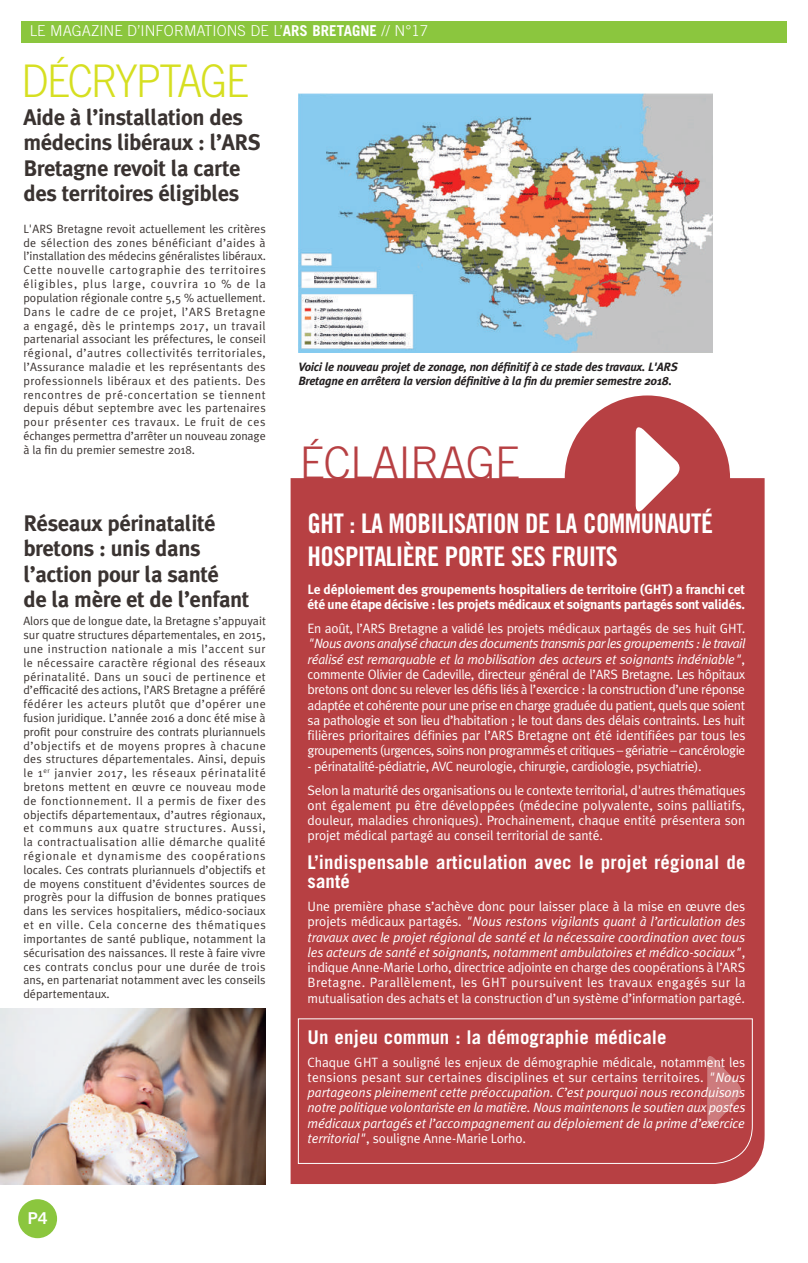
<style>
.page{position:relative;width:808px;height:1263px;background:#fff}
.page>*{position:absolute;margin:0;border:0;box-sizing:border-box;transform-origin:0 0}
.t1{font:300 45px "Trade Gothic LT Std";letter-spacing:-.05em;color:#d6df21;scale:.92 1}
.t2{font:300 45px "Trade Gothic LT Std";letter-spacing:-.02em;color:#b74043}
.t3{font:27px/33px "Trade Gothic LT Std Bd Cn 20";letter-spacing:-.02em;color:#fff}
.t4{font:700 22.5px/25.5px "Meta Plus";letter-spacing:-.02em;color:#3a3331}
.t5{font:700 18.9px/19.5px "Trade Gothic LT Std";letter-spacing:.01em;color:#fff}
.t6{font:16.35px "Trade Gothic LT Std Bd 2";color:#fff}
.t7{font:300 15px "Trade Gothic LT Std";color:#fff}
.t8{font:13.5px/15.3px "Meta Plus Normal";letter-spacing:-.025em;color:#fff;text-align:justify}
.t9{font:italic 13.5px/15.3px "Meta Plus Normal";letter-spacing:-.01em;color:#fff;text-align:justify}
.t10{font:700 13.5px/15.3px "Meta Plus";letter-spacing:-.025em;color:#fff}
.t11{font:12px/13.8px "Meta Plus Normal";color:#3a3331;text-align:justify}
.t12{font:italic 700 12px/13.5px "Meta Plus";letter-spacing:-.02em;color:#231f20}
.s1{font-weight:700}
.s2{font-style:italic}
.s3{font-style:normal}
</style>
<div class="page">
<div style="left:18px;top:1199px;width:39px;height:39px;background:#8bc63e;border-radius:50%"></div>
<div style="left:291px;top:478px;width:474px;height:706px;background:#b74043"></div>
<div style="left:565px;top:395px;width:165px;height:166px;background:#b74043;border-radius:50%"></div>
<svg style="left:636px;top:427px;width:44px;height:85px"></svg>
<div style="left:21px;top:21px;width:766px;height:22px;background:#8bc63e"></div>
<img style="left:298px;top:94px;width:414px;height:259px">
<div style="left:298px;top:1018px;width:455px;height:146px;background:#b74043"></div>
<img style="left:0;top:1009px;width:266px;height:175px">
<p class="t7" style="left:30px;top:22px;width:400px">LE MAGAZINE D’INFORMATIONS DE L’<span class="s1">ARS BRETAGNE</span> // N°17</p>
<h1 class="t1" style="left:21px;top:54px;width:249px">DÉCRYPTAGE</h1>
<h3 class="t4" style="left:23px;top:104px;width:239px">Aide à l’installation des médecins libéraux : l’ARS<br>Bretagne revoit la carte des territoires éligibles</h3>
<p class="t11" style="left:23px;top:222px;width:244px">L'ARS Bretagne revoit actuellement les critères de sélection des zones bénéficiant d’aides à l’installation des médecins généralistes libéraux.<br>Cette nouvelle cartographie des territoires éligibles, plus large, couvrira 10 % de la population régionale contre 5,5 % actuellement.<br>Dans le cadre de ce projet, l’ARS Bretagne a engagé, dès le printemps 2017, un travail partenarial associant les préfectures, le conseil régional, d’autres collectivités territoriales, l’Assurance maladie et les représentants des professionnels libéraux et des patients. Des rencontres de pré-concertation se tiennent depuis début septembre avec les partenaires pour présenter ces travaux. Le fruit de ces échanges permettra d’arrêter un nouveau zonage à la fin du premier semestre 2018.</p>
<h3 class="t4" style="left:23px;top:510px;width:228px">Réseaux périnatalité bretons : unis dans l’action pour la santé<br>de la mère et de l’enfant</h3>
<p class="t11" style="left:23px;top:614px;width:244px">Alors que de longue date, la Bretagne s’appuyait sur quatre structures départementales, en 2015, une instruction nationale a mis l’accent sur le nécessaire caractère régional des réseaux périnatalité. Dans un souci de pertinence et d’efficacité des actions, l’ARS Bretagne a préféré fédérer les acteurs plutôt que d’opérer une fusion juridique. L’année 2016 a donc été mise à profit pour construire des contrats pluriannuels d’objectifs et de moyens propres à chacune des structures départementales. Ainsi, depuis le 1<sup>er</sup> janvier 2017, les réseaux périnatalité bretons mettent en œuvre ce nouveau mode de fonctionnement. Il a permis de fixer des objectifs départementaux, d’autres régionaux, et communs aux quatre structures. Aussi, la contractualisation allie démarche qualité régionale et dynamisme des coopérations locales. Ces contrats pluriannuels d’objectifs et de moyens constituent d’évidentes sources de progrès pour la diffusion de bonnes pratiques dans les services hospitaliers, médico-sociaux et en ville. Cela concerne des thématiques importantes de santé publique, notamment la sécurisation des naissances. Il reste à faire vivre ces contrats conclus pour une durée de trois ans, en partenariat notamment avec les conseils départementaux.</p>
<h3 class="t6" style="left:28px;top:1208px;width:21px">P4</h3>
<p class="t12" style="left:298px;top:360px;width:381px">Voici le nouveau projet de zonage, non définitif à ce stade des travaux. L'ARS<br>Bretagne en arrêtera la version définitive à la fin du premier semestre 2018.</p>
<h1 class="t2" style="left:299px;top:436px;width:222px">ÉCLAIRAGE</h1>
<h2 class="t3" style="left:308px;top:507px;width:407px">GHT : LA MOBILISATION DE LA COMMUNAUTÉ<br>HOSPITALIÈRE PORTE SES FRUITS</h2>
<p class="t10" style="left:308px;top:582px;width:439px">Le déploiement des groupements hospitaliers de territoire (GHT) a franchi cet été une étape décisive : les projets médicaux et soignants partagés sont validés.</p>
<p class="t8" style="left:308px;top:621px;width:439px">En août, l’ARS Bretagne a validé les projets médicaux partagés de ses huit GHT.</p>
<p class="t8" style="left:308px;top:636px;width:439px"><span class="s2">"Nous avons analysé chacun des documents transmis par les groupements : le travail réalisé est remarquable et la mobilisation des acteurs et soignants indéniable"</span>, commente Olivier de Cadeville, directeur général de l’ARS Bretagne. Les hôpitaux bretons ont donc su relever les défis liés à l’exercice : la construction d’une réponse adaptée et cohérente pour une prise en charge graduée du patient, quels que soient sa pathologie et son lieu d’habitation ; le tout dans des délais contraints. Les huit filières prioritaires définies par l’ARS Bretagne ont été identifiées par tous les groupements (urgences, soins non programmés et critiques – gériatrie – cancérologie</p>
<p class="t8" style="left:308px;top:754px;width:439px;line-height:23.9px">- périnatalité-pédiatrie, AVC neurologie, chirurgie, cardiologie, psychiatrie).<br>Selon la maturité des organisations ou le contexte territorial, d'autres thématiques</p>
<p class="t8" style="left:308px;top:797px;width:439px">ont également pu être développées (médecine polyvalente, soins palliatifs, douleur, maladies chroniques). Prochainement, chaque entité présentera son projet médical partagé au conseil territorial de santé.</p>
<h3 class="t5" style="left:308px;top:852px;width:439px">L’indispensable articulation avec le projet régional de santé</h3>
<p class="t8" style="left:308px;top:898px;width:439px">Une première phase s’achève donc pour laisser place à la mise en œuvre des projets médicaux partagés. <span class="s2">"Nous restons vigilants quant à l’articulation des travaux avec le projet régional de santé et la nécessaire coordination avec tous les acteurs de santé et soignants, notamment ambulatoires et médico-sociaux"</span>, indique Anne-Marie Lorho, directrice adjointe en charge des coopérations à l’ARS Bretagne. Parallèlement, les GHT poursuivent les travaux engagés sur la mutualisation des achats et la construction d’un système d’information partagé.</p>
<h3 class="t5" style="left:308px;top:1027px;width:361px">Un enjeu commun : la démographie médicale</h3>
<p class="t9" style="left:308px;top:1054px;width:439px"><span class="s3">Chaque GHT a souligné les enjeux de démographie médicale, notamment les tensions pesant sur certaines disciplines et sur certains territoires.</span> "Nous partageons pleinement cette préoccupation. C’est pourquoi nous reconduisons notre politique volontariste en la matière. Nous maintenons le soutien aux postes médicaux partagés et l’accompagnement au déploiement de la prime d’exercice territorial"<span class="s3">, souligne Anne-Marie Lorho.</span></p>
</div>
